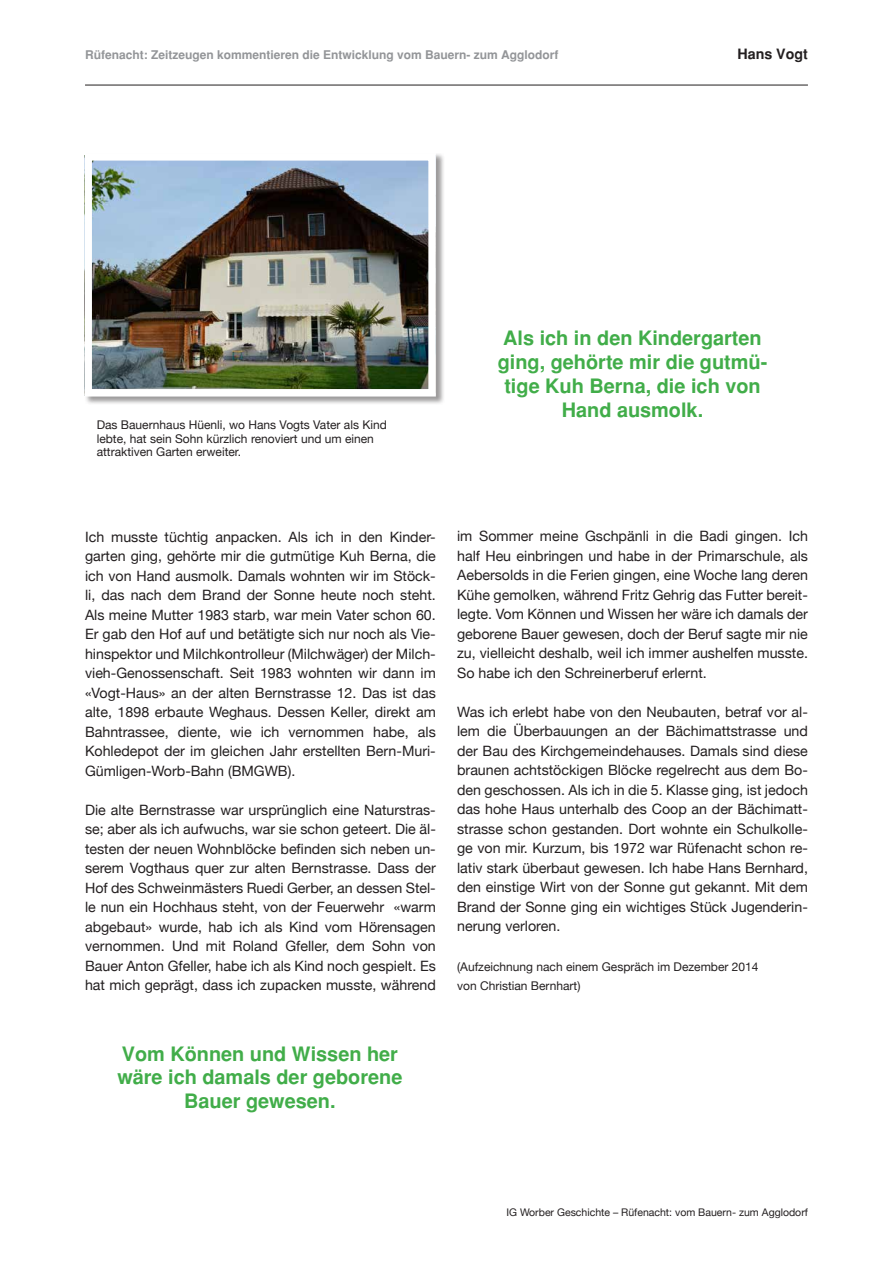
<style>
.page{position:relative;width:893px;height:1263px;background:#fff}
.page>*{position:absolute;margin:0;border:0;box-sizing:border-box;transform-origin:0 0}
.t1{font:700 19.95px/23.9px "Helvetica";color:#41ad49;text-align:center}
.t2{font:14.25px/19.5px "Helvetica Neue";color:#231f20;text-align:justify}
.t3{font:700 14.25px "Helvetica";color:#231f20}
.t4{font:12px/13.5px "Helvetica Neue";color:#231f20}
.t5{font:700 12px "Helvetica";color:#939598}
.t6{font:10.5px "Helvetica Neue";color:#231f20}
</style>
<div class="page">
<div style="left:84px;top:153px;width:361px;height:252px;background:#231f20;opacity:.45"></div>
<img style="left:93px;top:162px;width:334px;height:225px">
<div style="left:84px;top:153px;width:352px;height:243px;border:8px solid #fff"></div>
<hr style="left:85px;top:85px;width:723px;height:1px;background:#231f20">
<p class="t5" style="left:85px;top:48px;width:475px">Rüfenacht: Zeitzeugen kommentieren die Entwicklung vom Bauern- zum Agglodorf</p>
<p class="t3" style="left:737px;top:46px;width:72px">Hans Vogt</p>
<p class="t4" style="left:97px;top:419px;width:292px">Das Bauernhaus Hüenli, wo Hans Vogts Vater als Kind lebte, hat sein Sohn kürzlich renoviert und um einen attraktiven Garten erweiter.</p>
<h1 class="t1" style="left:498px;top:326px;width:271px">Als ich in den Kindergarten ging, gehörte mir die gutmü&shy;tige Kuh Berna, die ich von<br>Hand ausmolk.</h1>
<p class="t2" style="left:85px;top:528px;width:352px">Ich musste tüchtig anpacken. Als ich in den Kinder&shy;garten ging, gehörte mir die gutmütige Kuh Berna, die ich von Hand ausmolk. Damals wohnten wir im Stöck&shy;li, das nach dem Brand der Sonne heute noch steht.<br>Als meine Mutter 1983 starb, war mein Vater schon 60.<br>Er gab den Hof auf und betätigte sich nur noch als Vie&shy;hinspektor und Milchkontrolleur (Milchwäger) der Milch&shy;vieh-Genossenschaft. Seit 1983 wohnten wir dann im «Vogt-Haus» an der alten Bernstrasse 12. Das ist das alte, 1898 erbaute Weghaus. Dessen Keller, direkt am Bahntrassee, diente, wie ich vernommen habe, als Kohledepot der im gleichen Jahr erstellten Bern-Muri-Gümligen-Worb-Bahn (BMGWB).</p>
<p class="t2" style="left:85px;top:800px;width:352px">Die alte Bernstrasse war ursprünglich eine Naturstras&shy;se; aber als ich aufwuchs, war sie schon geteert. Die äl&shy;testen der neuen Wohnblöcke befinden sich neben un&shy;serem Vogthaus quer zur alten Bernstrasse. Dass der Hof des Schweinmästers Ruedi Gerber, an dessen Stel&shy;le nun ein Hochhaus steht, von der Feuerwehr «warm abgebaut» wurde, hab ich als Kind vom Hörensagen vernommen. Und mit Roland Gfeller, dem Sohn von Bauer Anton Gfeller, habe ich als Kind noch gespielt. Es hat mich geprägt, dass ich zupacken musste, während</p>
<p class="t2" style="left:457px;top:527px;width:352px">im Sommer meine Gschpänli in die Badi gingen. Ich half Heu einbringen und habe in der Primarschule, als Aebersolds in die Ferien gingen, eine Woche lang deren Kühe gemolken, während Fritz Gehrig das Futter bereit&shy;legte. Vom Können und Wissen her wäre ich damals der geborene Bauer gewesen, doch der Beruf sagte mir nie zu, vielleicht deshalb, weil ich immer aushelfen musste.<br>So habe ich den Schreinerberuf erlernt.</p>
<p class="t2" style="left:457px;top:703px;width:352px">Was ich erlebt habe von den Neubauten, betraf vor al&shy;lem die Überbauungen an der Bächimattstrasse und der Bau des Kirchgemeindehauses. Damals sind diese braunen achtstöckigen Blöcke regelrecht aus dem Bo&shy;den geschossen. Als ich in die 5. Klasse ging, ist jedoch das hohe Haus unterhalb des Coop an der Bächimatt&shy;strasse schon gestanden. Dort wohnte ein Schulkolle&shy;ge von mir. Kurzum, bis 1972 war Rüfenacht schon re&shy;lativ stark überbaut gewesen. Ich habe Hans Bernhard, den einstige Wirt von der Sonne gut gekannt. Mit dem Brand der Sonne ging ein wichtiges Stück Jugenderin&shy;nerung verloren.</p>
<p class="t4" style="left:457px;top:957px;width:303px;line-height:19.5px">(Aufzeichnung nach einem Gespräch im Dezember 2014 von Christian Bernhart)</p>
<h1 class="t1" style="left:117px;top:1041px;width:287px">Vom Können und Wissen her wäre ich damals der geborene<br>Bauer gewesen.</h1>
<p class="t6" style="left:506px;top:1204px;width:303px">IG Worber Geschichte – Rüfenacht: vom Bauern- zum Agglodorf</p>
</div>
